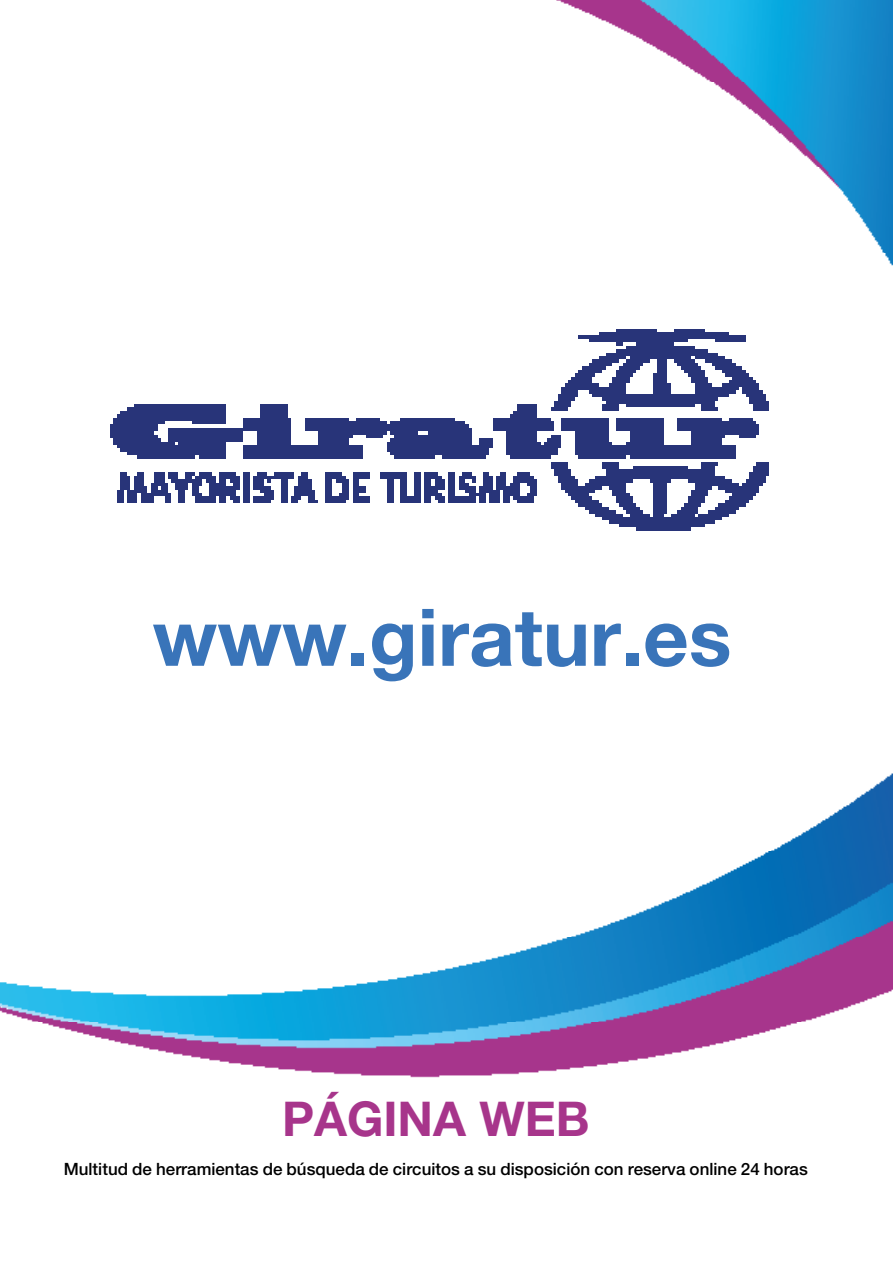
<style>
.page{position:relative;width:893px;height:1263px;background:#fff}
.page>*{position:absolute;margin:0;border:0;box-sizing:border-box;transform-origin:0 0}
.t1{font:700 79.65px "Helvetica Neue LT Std";color:#3974b9}
.t2{font:700 48px "Helvetica Neue LT Std";color:#a7358b}
.t3{font:500 16.95px "Helvetica Neue LT Std";color:#000}
</style>
<div class="page">
<img style="left:0;top:0;width:893px;height:1078px">
<img style="left:103px;top:308px;width:665px;height:232px">
<h1 class="t1" style="left:153px;top:588px;width:580px">www.giratur.es</h1>
<h2 class="t2" style="left:282px;top:1089px;width:309px">PÁGINA WEB</h2>
<p class="t3" style="left:64px;top:1159px;width:746px">Multitud de herramientas de búsqueda de circuitos a su disposición con reserva online 24 horas</p>
</div>
